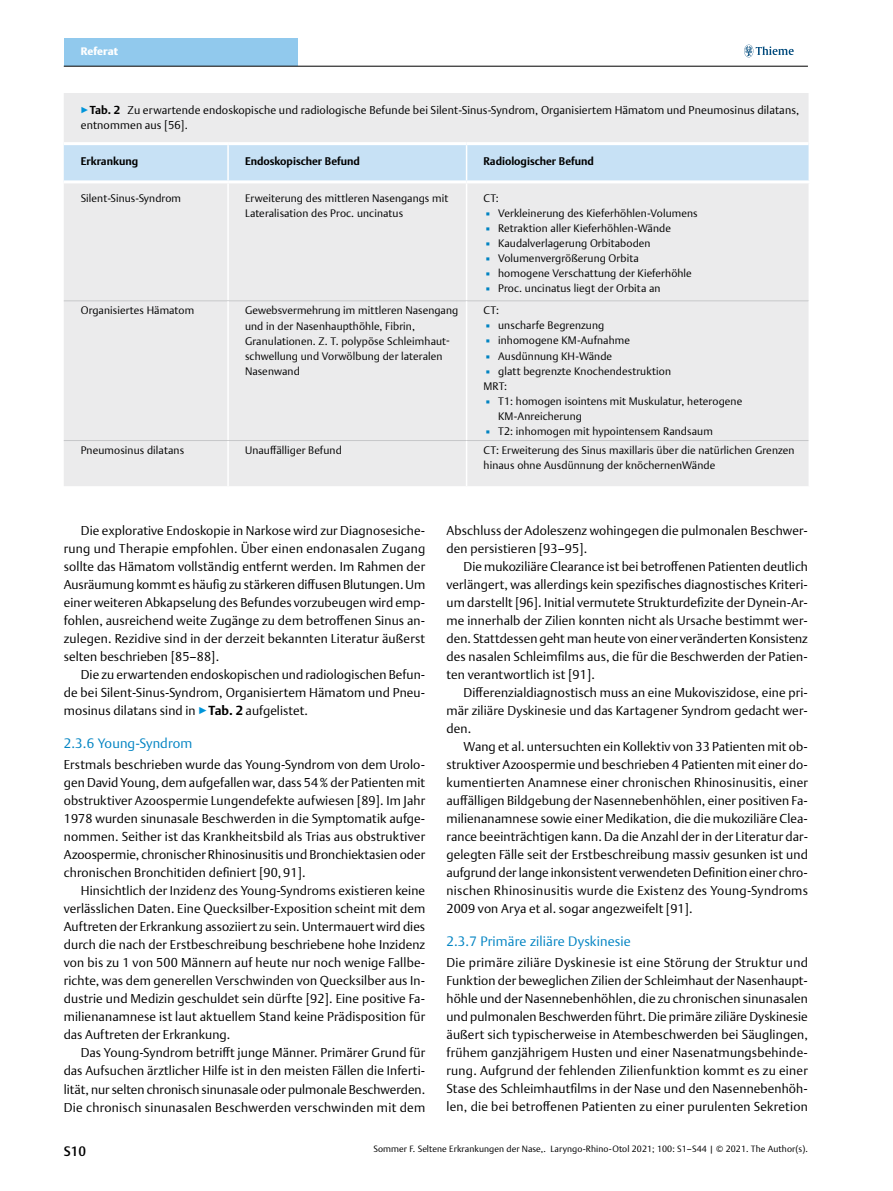
<style>
.page{position:relative;width:893px;height:1191px;background:#fff}
.page>*{position:absolute;margin:0;border:0;box-sizing:border-box;transform-origin:0 0}
.t1{font:300 13.5px "Thieme Argo 2011";letter-spacing:.01em;color:#0083c2}
.t2{font:500 13.5px "Thieme Argo 2011";color:#000}
.t3{font:300 12.75px/18px "Thieme Argo 2011";letter-spacing:.01em;color:#000;text-align:justify}
.t4{font:300 11.25px/15px "Thieme Argo 2011";letter-spacing:.01em;color:#000}
.t5{font:300 10.8px/15px "Thieme Argo 2011";letter-spacing:.01em;color:#000}
.t6{font:700 10.8px "Thieme Argo 2011";color:#000}
.t7{font:900 10.8px "Thieme Argo 2011";letter-spacing:.005em;color:#fff}
.t8{font:300 9px "Thieme Argo 2011";letter-spacing:.01em;color:#000}
.s1{color:#0095da}
.s2{font-weight:700}
.s3{color:#0083c2}
</style>
<div class="page">
<div style="left:64px;top:38px;width:234px;height:28px;background:#91c9ed"></div>
<svg style="left:744px;top:45px;width:50px;height:12px"></svg>
<hr style="left:64px;top:66px;width:744px;height:1px;background:#000">
<div style="left:64px;top:93px;width:744px;height:393px;background:#ebebec"></div>
<div style="left:64px;top:145px;width:744px;height:35px;background:#c7e1f5"></div>
<hr style="left:64px;top:142px;width:164px;height:3px;background:#fff">
<hr style="left:64px;top:180px;width:164px;height:3px;background:#fff">
<hr style="left:228px;top:142px;width:239px;height:3px;background:#fff">
<hr style="left:228px;top:180px;width:239px;height:3px;background:#fff">
<hr style="left:227px;top:145px;width:2px;height:35px;background:#fff">
<hr style="left:467px;top:142px;width:341px;height:3px;background:#fff">
<hr style="left:467px;top:180px;width:343px;height:3px;background:#fff">
<hr style="left:466px;top:145px;width:1px;height:35px;background:#fff">
<hr style="left:227px;top:183px;width:2px;height:117px;background:#fff">
<hr style="left:466px;top:183px;width:1px;height:117px;background:#fff">
<hr style="left:64px;top:300px;width:164px;height:1px;background:#c7c8ca">
<hr style="left:228px;top:300px;width:239px;height:1px;background:#c7c8ca">
<hr style="left:227px;top:301px;width:2px;height:139px;background:#fff">
<hr style="left:467px;top:300px;width:341px;height:1px;background:#c7c8ca">
<hr style="left:466px;top:301px;width:1px;height:139px;background:#fff">
<hr style="left:64px;top:440px;width:164px;height:1px;background:#c7c8ca">
<hr style="left:228px;top:440px;width:239px;height:1px;background:#c7c8ca">
<hr style="left:227px;top:441px;width:2px;height:45px;background:#fff">
<hr style="left:467px;top:440px;width:341px;height:1px;background:#c7c8ca">
<hr style="left:466px;top:441px;width:1px;height:45px;background:#fff">
<p class="t7" style="left:81px;top:44px;width:39px">Referat</p>
<p class="t4" style="left:81px;top:102px;width:720px"><span class="s1">▶</span><span class="s2">Tab. 2</span> Zu erwartende endoskopische und radiologische Befunde bei Silent-Sinus-Syndrom, Organisiertem Hämatom und Pneumosinus dilatans, entnommen aus [56].</p>
<p class="t6" style="left:81px;top:154px;width:59px">Erkrankung</p>
<p class="t6" style="left:245px;top:154px;width:116px">Endoskopischer Befund</p>
<p class="t6" style="left:484px;top:154px;width:112px">Radiologischer Befund</p>
<p class="t5" style="left:81px;top:191px;width:102px">Silent-Sinus-Syndrom</p>
<p class="t5" style="left:245px;top:191px;width:205px">Erweiterung des mittleren Nasengangs mit<br>Lateralisation des Proc. uncinatus</p>
<p class="t5" style="left:484px;top:191px;width:17px">CT:</p>
<p class="t5" style="left:484px;top:206px;width:216px"><span class="s3">▪</span> Verkleinerung des Kieferhöhlen-Volumens</p>
<p class="t5" style="left:484px;top:221px;width:189px"><span class="s3">▪</span> Retraktion aller Kieferhöhlen-Wände</p>
<p class="t5" style="left:484px;top:236px;width:169px"><span class="s3">▪</span> Kaudalverlagerung Orbitaboden</p>
<p class="t5" style="left:484px;top:251px;width:157px"><span class="s3">▪</span> Volumenvergrößerung Orbita</p>
<p class="t5" style="left:484px;top:266px;width:210px"><span class="s3">▪</span> homogene Verschattung der Kieferhöhle</p>
<p class="t5" style="left:484px;top:281px;width:179px"><span class="s3">▪</span> Proc. uncinatus liegt der Orbita an</p>
<p class="t5" style="left:81px;top:303px;width:115px">Organisiertes Hämatom</p>
<p class="t5" style="left:245px;top:303px;width:215px">Gewebsvermehrung im mittleren Nasengang und in der Nasenhaupthöhle, Fibrin, Granulationen. Z. T. polypöse Schleimhaut&shy;schwellung und Vorwölbung der lateralen Nasenwand</p>
<p class="t5" style="left:484px;top:303px;width:17px">CT:</p>
<p class="t5" style="left:484px;top:318px;width:122px"><span class="s3">▪</span> unscharfe Begrenzung</p>
<p class="t5" style="left:484px;top:333px;width:148px"><span class="s3">▪</span> inhomogene KM-Aufnahme</p>
<p class="t5" style="left:484px;top:348px;width:130px"><span class="s3">▪</span> Ausdünnung KH-Wände</p>
<p class="t5" style="left:484px;top:363px;width:189px"><span class="s3">▪</span> glatt begrenzte Knochendestruktion<br>MRT:</p>
<p class="t5" style="left:498px;top:393px;width:246px;text-indent:-15px"><span class="s3">▪</span> T1: homogen isointens mit Muskulatur, heterogene<br>KM-Anreicherung</p>
<p class="t5" style="left:484px;top:423px;width:231px"><span class="s3">▪</span> T2: inhomogen mit hypointensem Randsaum</p>
<p class="t5" style="left:81px;top:442px;width:105px">Pneumosinus dilatans</p>
<p class="t5" style="left:245px;top:442px;width:98px">Unauffälliger Befund</p>
<p class="t5" style="left:484px;top:442px;width:312px">CT: Erweiterung des Sinus maxillaris über die natürlichen Grenzen hinaus ohne Ausdünnung der knöchernenWände</p>
<p class="t3" style="left:64px;top:521px;width:363px;text-indent:17px">Die explorative Endoskopie in Narkose wird zur Diagnosesiche&shy;rung und Therapie empfohlen. Über einen endonasalen Zugang sollte das Hämatom vollständig entfernt werden. Im Rahmen der Ausräumung kommt es häufig zu stärkeren diffusen Blutungen. Um einer weiteren Abkapselung des Befundes vorzubeugen wird emp&shy;fohlen, ausreichend weite Zugänge zu dem betroffenen Sinus an&shy;zulegen. Rezidive sind in der derzeit bekannten Literatur äußerst selten beschrieben [85–88].</p>
<p class="t3" style="left:64px;top:665px;width:363px;text-indent:17px">Die zu erwartenden endoskopischen und radiologischen Befun&shy;de bei Silent-Sinus-Syndrom, Organisiertem Hämatom und Pneu&shy;mosinus dilatans sind in <span class="s1">▶</span><span class="s2">Tab. 2</span> aufgelistet.</p>
<p class="t1" style="left:64px;top:734px;width:130px">2.3.6 Young-Syndrom</p>
<p class="t3" style="left:64px;top:755px;width:363px">Erstmals beschrieben wurde das Young-Syndrom von dem Urolo&shy;gen David Young, dem aufgefallen war, dass 54% der Patienten mit obstruktiver Azoospermie Lungendefekte aufwiesen [89]. Im Jahr 1978 wurden sinunasale Beschwerden in die Symptomatik aufge&shy;nommen. Seither ist das Krankheitsbild als Trias aus obstruktiver Azoospermie, chronischer Rhinosinusitis und Bronchiektasien oder chronischen Bronchitiden definiert [90, 91].</p>
<p class="t3" style="left:64px;top:881px;width:363px;text-indent:17px">Hinsichtlich der Inzidenz des Young-Syndroms existieren keine verlässlichen Daten. Eine Quecksilber-Exposition scheint mit dem Auftreten der Erkrankung assoziiert zu sein. Untermauert wird dies durch die nach der Erstbeschreibung beschriebene hohe Inzidenz von bis zu 1 von 500 Männern auf heute nur noch wenige Fallbe&shy;richte, was dem generellen Verschwinden von Quecksilber aus In&shy;dustrie und Medizin geschuldet sein dürfte [92]. Eine positive Fa&shy;milienanamnese ist laut aktuellem Stand keine Prädisposition für das Auftreten der Erkrankung.</p>
<p class="t3" style="left:64px;top:1043px;width:363px;text-indent:17px">Das Young-Syndrom betrifft junge Männer. Primärer Grund für das Aufsuchen ärztlicher Hilfe ist in den meisten Fällen die Inferti&shy;lität, nur selten chronisch sinunasale oder pulmonale Beschwerden.<br>Die chronisch sinunasalen Beschwerden verschwinden mit dem</p>
<p class="t3" style="left:446px;top:521px;width:363px">Abschluss der Adoleszenz wohingegen die pulmonalen Beschwer&shy;den persistieren [93–95].</p>
<p class="t3" style="left:446px;top:557px;width:363px;text-indent:17px">Die mukoziliäre Clearance ist bei betroffenen Patienten deutlich verlängert, was allerdings kein spezifisches diagnostisches Kriteri&shy;um darstellt [96]. Initial vermutete Strukturdefizite der Dynein-Ar&shy;me innerhalb der Zilien konnten nicht als Ursache bestimmt wer&shy;den. Stattdessen geht man heute von einer veränderten Konsistenz des nasalen Schleimfilms aus, die für die Beschwerden der Patien&shy;ten verantwortlich ist [91].</p>
<p class="t3" style="left:446px;top:683px;width:363px;text-indent:17px">Differenzialdiagnostisch muss an eine Mukoviszidose, eine pri&shy;mär ziliäre Dyskinesie und das Kartagener Syndrom gedacht wer&shy;den.</p>
<p class="t3" style="left:446px;top:737px;width:363px;text-indent:17px">Wang et al. untersuchten ein Kollektiv von 33 Patienten mit ob&shy;struktiver Azoospermie und beschrieben 4 Patienten mit einer do&shy;kumentierten Anamnese einer chronischen Rhinosinusitis, einer auffälligen Bildgebung der Nasennebenhöhlen, einer positiven Fa&shy;milienanamnese sowie einer Medikation, die die mukoziliäre Clea&shy;rance beeinträchtigen kann. Da die Anzahl der in der Literatur dar&shy;gelegten Fälle seit der Erstbeschreibung massiv gesunken ist und aufgrund der lange inkonsistent verwendeten Definition einer chro&shy;nischen Rhinosinusitis wurde die Existenz des Young-Syndroms 2009 von Arya et al. sogar angezweifelt [91].</p>
<p class="t1" style="left:446px;top:932px;width:186px">2.3.7 Primäre ziliäre Dyskinesie</p>
<p class="t3" style="left:446px;top:953px;width:363px">Die primäre ziliäre Dyskinesie ist eine Störung der Struktur und Funktion der beweglichen Zilien der Schleimhaut der Nasenhaupt&shy;höhle und der Nasennebenhöhlen, die zu chronischen sinunasalen und pulmonalen Beschwerden führt. Die primäre ziliäre Dyskinesie äußert sich typischerweise in Atembeschwerden bei Säuglingen, frühem ganzjährigem Husten und einer Nasenatmungsbehinde&shy;rung. Aufgrund der fehlenden Zilienfunktion kommt es zu einer Stase des Schleimhautfilms in der Nase und den Nasennebenhöh&shy;len, die bei betroffenen Patienten zu einer purulenten Sekretion</p>
<p class="t2" style="left:64px;top:1142px;width:24px">S10</p>
<p class="t8" style="left:373px;top:1143px;width:436px">Sommer F. Seltene Erkrankungen der Nase,. Laryngo-Rhino-Otol 2021; 100: S1–S44 | © 2021. The Author(s).</p>
</div>
